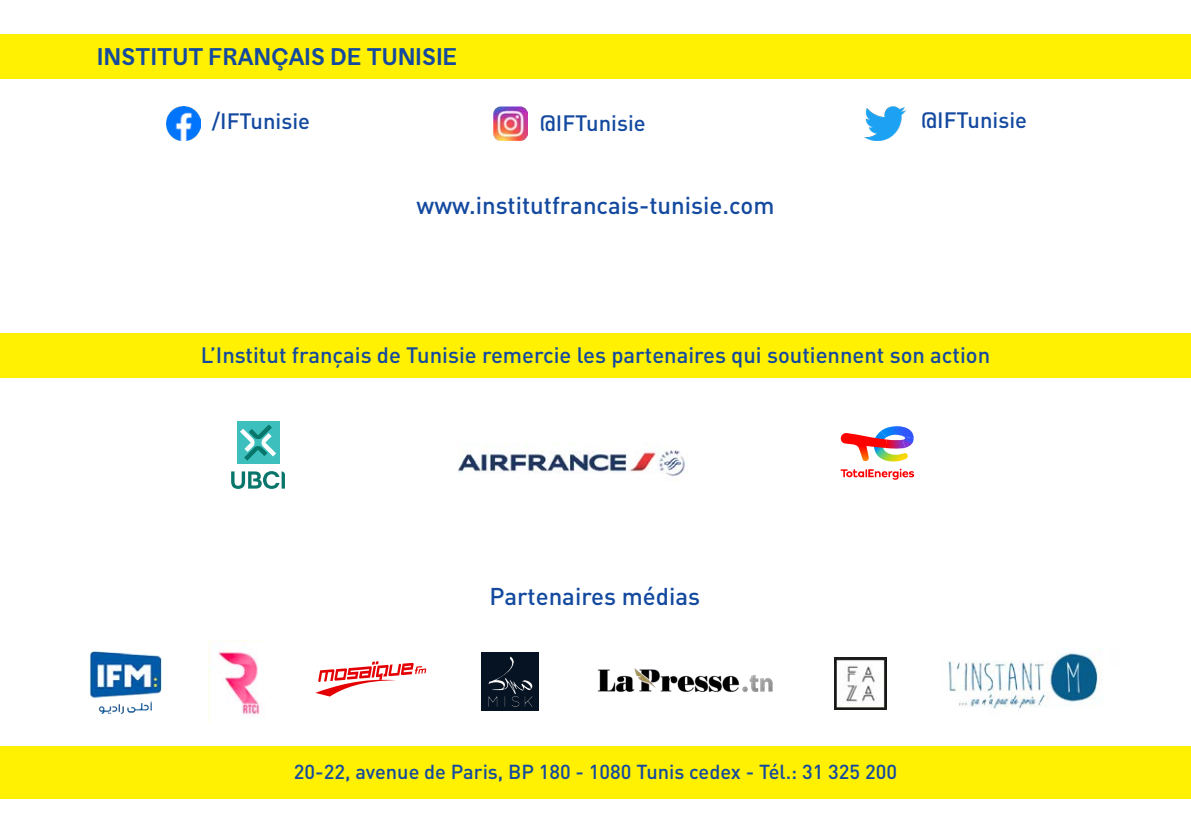
<style>
.page{position:relative;width:1191px;height:840px;background:#fff}
.page>*{position:absolute;margin:0;border:0;box-sizing:border-box;transform-origin:0 0}
.t1{font:500 24px "DINOT";color:#13499f}
.t2{font:500 22px "DINOT";color:#13499f}
.t3{font:22px "Proto Grotesk";letter-spacing:.01em;color:#13499f}
.t4{font:500 20px "DINOT";color:#13499f}
</style>
<div class="page">
<div style="left:0;top:333px;width:1191px;height:44px;background:#fff101"></div>
<div style="left:0;top:746px;width:1191px;height:52px;background:#fff101"></div>
<img style="left:458px;top:443px;width:227px;height:34px">
<img style="left:481px;top:652px;width:58px;height:58px">
<img style="left:948px;top:648px;width:153px;height:61px">
<svg style="left:315px;top:661px;width:111px;height:35px"></svg>
<div style="left:0;top:35px;width:1191px;height:44px;background:#fff101"></div>
<img style="left:167px;top:107px;width:33px;height:33px">
<img style="left:494px;top:107px;width:33px;height:33px">
<img style="left:864px;top:107px;width:41px;height:33px">
<img style="left:90px;top:651px;width:72px;height:61px">
<div style="left:237px;top:421px;width:42px;height:42px;background:#3dbfbd"></div>
<svg style="left:240px;top:424px;width:36px;height:36px"></svg>
<svg style="left:231px;top:471px;width:54px;height:17px"></svg>
<svg style="left:840px;top:426px;width:73px;height:36px"></svg>
<svg style="left:840px;top:468px;width:74px;height:11px"></svg>
<img style="left:598px;top:668px;width:175px;height:24px">
<img style="left:834px;top:657px;width:52px;height:52px">
<img style="left:211px;top:641px;width:54px;height:78px">
<p class="t3" style="left:97px;top:41px;width:361px">INSTITUT FRANÇAIS DE TUNISIE</p>
<p class="t2" style="left:212px;top:107px;width:100px">/IFTunisie</p>
<p class="t2" style="left:540px;top:109px;width:107px">@IFTunisie</p>
<p class="t1" style="left:416px;top:189px;width:359px">www.institutfrancais-tunisie.com</p>
<p class="t2" style="left:921px;top:106px;width:107px">@IFTunisie</p>
<p class="t2" style="left:201px;top:341px;width:791px">’LInstitut français de Tunisie remercie les partenaires qui soutiennent son action</p>
<p class="t1" style="left:489px;top:580px;width:212px">Partenaires médias</p>
<p class="t4" style="left:294px;top:758px;width:604px">20-22, avenue de Paris, BP 180 - 1080 Tunis cedex - Tél.: 31 325 200</p>
</div>
